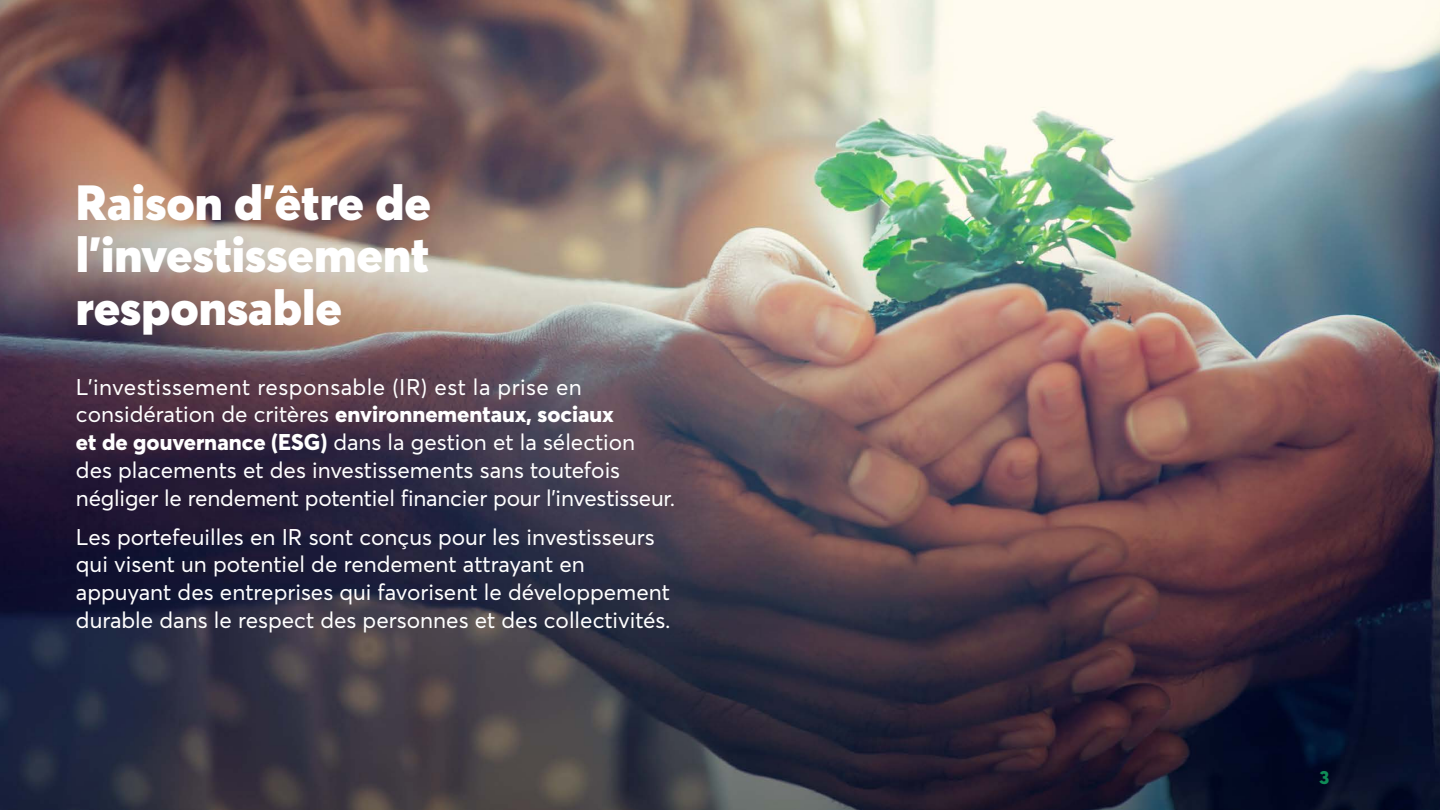
<style>
.page{position:relative;width:1440px;height:810px;background:#fff}
.page>*{position:absolute;margin:0;border:0;box-sizing:border-box;transform-origin:0 0}
.t1{font:900 48.75px/52.5px "Averta";color:#fff;text-align:justify}
.P__Gauche{font:22.5px/27.8px "Averta";color:#fff}
.t2{font:800 18.75px "Averta";color:#0f8c57}
.s1{font-weight:800}
</style>
<div class="page">
<img style="left:0;top:0;width:1440px;height:810px">
<h2 class="t1" style="left:76px;top:176px;width:356px">Raison d’être de l’investissement responsable</h2>
<p class="P__Gauche" style="left:76px;top:373px;width:601px">L’investissement responsable (IR) est la prise en considération de critères <span class="s1">environnementaux, sociaux<br>et de gouvernance (ESG)</span> dans la gestion et la sélection des placements et des investissements sans toutefois négliger le rendement potentiel financier pour l’investisseur.</p>
<p class="P__Gauche" style="left:76px;top:523px;width:596px">Les portefeuilles en IR sont conçus pour les investisseurs qui visent un potentiel de rendement attrayant en appuyant des entreprises qui favorisent le développement durable dans le respect des personnes et des collectivités.</p>
<p class="t2" style="left:1320px;top:765px;width:11px">3</p>
</div>
